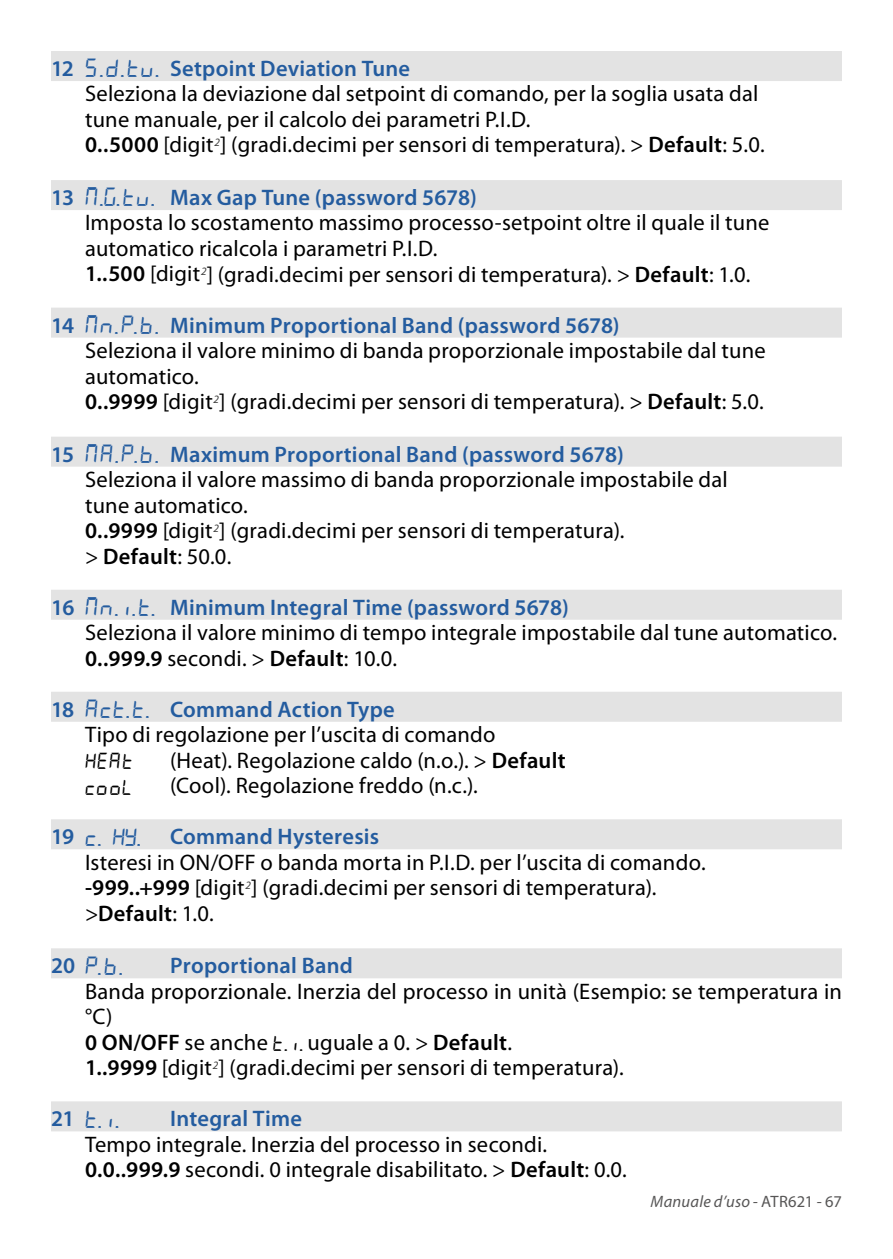
<style>
.page{position:relative;width:893px;height:1259px;background:#fff}
.page>*{position:absolute;margin:0;border:0;box-sizing:border-box;transform-origin:0 0}
.t1{font:25.5px "Pix 7 Segs";color:#245c9f}
.t2{font:22.5px/25.5px "Myriad Pro";letter-spacing:.01em;color:#000}
.t3{font:600 22.5px "Myriad Pro";letter-spacing:.015em;color:#245c9f}
.t4{font:22.5px "Pix 7 Segs";letter-spacing:.015em;color:#000}
.t5{font:italic 16.5px "Myriad Pro";letter-spacing:.015em;color:#575656}
.s1{font-weight:600;color:#245c9f}
.s2{font-family:"Pix 7 Segs";font-size:25.5px;color:#245c9f}
.s3{font-weight:600}
.s4{font-family:"Myriad Pro";font-weight:600;font-size:22.5px}
.s5{font-family:"Pix 7 Segs"}
.s6{font-style:normal}
</style>
<div class="page">
<div style="left:51px;top:51px;width:791px;height:30px;background:#e3e3e3"></div>
<div style="left:51px;top:180px;width:791px;height:30px;background:#e3e3e3"></div>
<div style="left:51px;top:308px;width:791px;height:30px;background:#e3e3e3"></div>
<div style="left:51px;top:437px;width:791px;height:30px;background:#e3e3e3"></div>
<div style="left:51px;top:590px;width:791px;height:30px;background:#e3e3e3"></div>
<div style="left:51px;top:692px;width:791px;height:30px;background:#e3e3e3"></div>
<div style="left:51px;top:819px;width:791px;height:30px;background:#e3e3e3"></div>
<div style="left:51px;top:948px;width:791px;height:30px;background:#e3e3e3"></div>
<div style="left:51px;top:1101px;width:791px;height:30px;background:#e3e3e3"></div>
<p class="t2" style="left:85px;top:56px;width:681px;text-indent:-34px"><span class="s1">12</span> <span class="s2">s.d.tu.</span> <span class="s1">Setpoint Deviation Tune<br></span>Seleziona la deviazione dal setpoint di comando, per la soglia usata dal tune manuale, per il calcolo dei parametri P.I.D.<br><span class="s3">0..5000</span> [digit<sup>2</sup>] (gradi.decimi per sensori di temperatura). &gt; <span class="s3">Default</span>: 5.0.</p>
<p class="t2" style="left:85px;top:185px;width:686px;text-indent:-34px"><span class="s1">13</span> <span class="s2">m.G.tu.</span> <span class="s1">Max Gap Tune (password 5678)<br></span>Imposta lo scostamento massimo processo-setpoint oltre il quale il tune automatico ricalcola i parametri P.I.D.<br><span class="s3">1..500</span> [digit<sup>2</sup>] (gradi.decimi per sensori di temperatura). &gt; <span class="s3">Default</span>: 1.0.</p>
<p class="t2" style="left:85px;top:313px;width:682px;text-indent:-34px"><span class="s1">14</span> <span class="s2">mn.p.b.</span> <span class="s1">Minimum Proportional Band (password 5678)<br></span>Seleziona il valore minimo di banda proporzionale impostabile dal tune automatico.<br><span class="s3">0..9999</span> [digit<sup>2</sup>] (gradi.decimi per sensori di temperatura). &gt; <span class="s3">Default</span>: 5.0.</p>
<p class="t2" style="left:85px;top:442px;width:644px;text-indent:-34px"><span class="s1">15</span> <span class="s2">ma.p.b.</span> <span class="s1">Maximum Proportional Band (password 5678)<br></span>Seleziona il valore massimo di banda proporzionale impostabile dal tune automatico.<br><span class="s3">0..9999</span> [digit<sup>2</sup>] (gradi.decimi per sensori di temperatura).<br>&gt; <span class="s3">Default</span>: 50.0.</p>
<p class="t2" style="left:85px;top:595px;width:754px;text-indent:-34px"><span class="s1">16</span> <span class="s2">mn.i.t.</span> <span class="s1">Minimum Integral Time (password 5678)<br></span>Seleziona il valore minimo di tempo integrale impostabile dal tune automatico.<br><span class="s3">0..999.9</span> secondi. &gt; <span class="s3">Default</span>: 10.0.</p>
<p class="t2" style="left:85px;top:697px;width:412px;text-indent:-34px"><span class="s1">18</span> <span class="s2">act.t.</span> <span class="s1">Command Action Type<br></span>Tipo di regolazione per l’uscita di comando</p>
<p class="t4" style="left:85px;top:748px;width:51px">Heat</p>
<p class="t2" style="left:170px;top:748px;width:397px">(Heat). Regolazione caldo (n.o.). &gt; <span class="s3">Default</span></p>
<p class="t4" style="left:85px;top:773px;width:50px">cooL</p>
<p class="t2" style="left:170px;top:773px;width:309px">(Cool). Regolazione freddo (n.c.).</p>
<p class="t2" style="left:85px;top:824px;width:622px;text-indent:-34px"><span class="s1">19</span> <span class="s2">c. HY.</span> <span class="s1">Command Hysteresis<br></span>Isteresi in ON/OFF o banda morta in P.I.D. per l’uscita di comando. <span class="s3">-999..+999</span> [digit<sup>2</sup>] (gradi.decimi per sensori di temperatura). &gt;<span class="s3">Default</span>: 1.0.</p>
<p class="t1" style="left:51px;top:951px;width:74px"><span class="s4">20</span> p.b.</p>
<p class="t3" style="left:170px;top:953px;width:184px">Proportional Band</p>
<p class="t2" style="left:85px;top:979px;width:758px">Banda proporzionale. Inerzia del processo in unità (Esempio: se temperatura in °C)<br><span class="s3">0 ON/OFF</span> se anche <span class="s5">t.i.</span> uguale a 0. &gt; <span class="s3">Default</span>.<br><span class="s3">1..9999</span> [digit<sup>2</sup>] (gradi.decimi per sensori di temperatura).</p>
<p class="t1" style="left:51px;top:1104px;width:70px"><span class="s4">21</span> t.i.</p>
<p class="t3" style="left:170px;top:1106px;width:134px">Integral Time</p>
<p class="t2" style="left:85px;top:1132px;width:543px">Tempo integrale. Inerzia del processo in secondi.<br><span class="s3">0.0..999.9</span> secondi. 0 integrale disabilitato. &gt; <span class="s3">Default</span>: 0.0.</p>
<p class="t5" style="left:651px;top:1192px;width:193px">Manuale d’uso - <span class="s6">ATR621 - 67</span></p>
</div>
